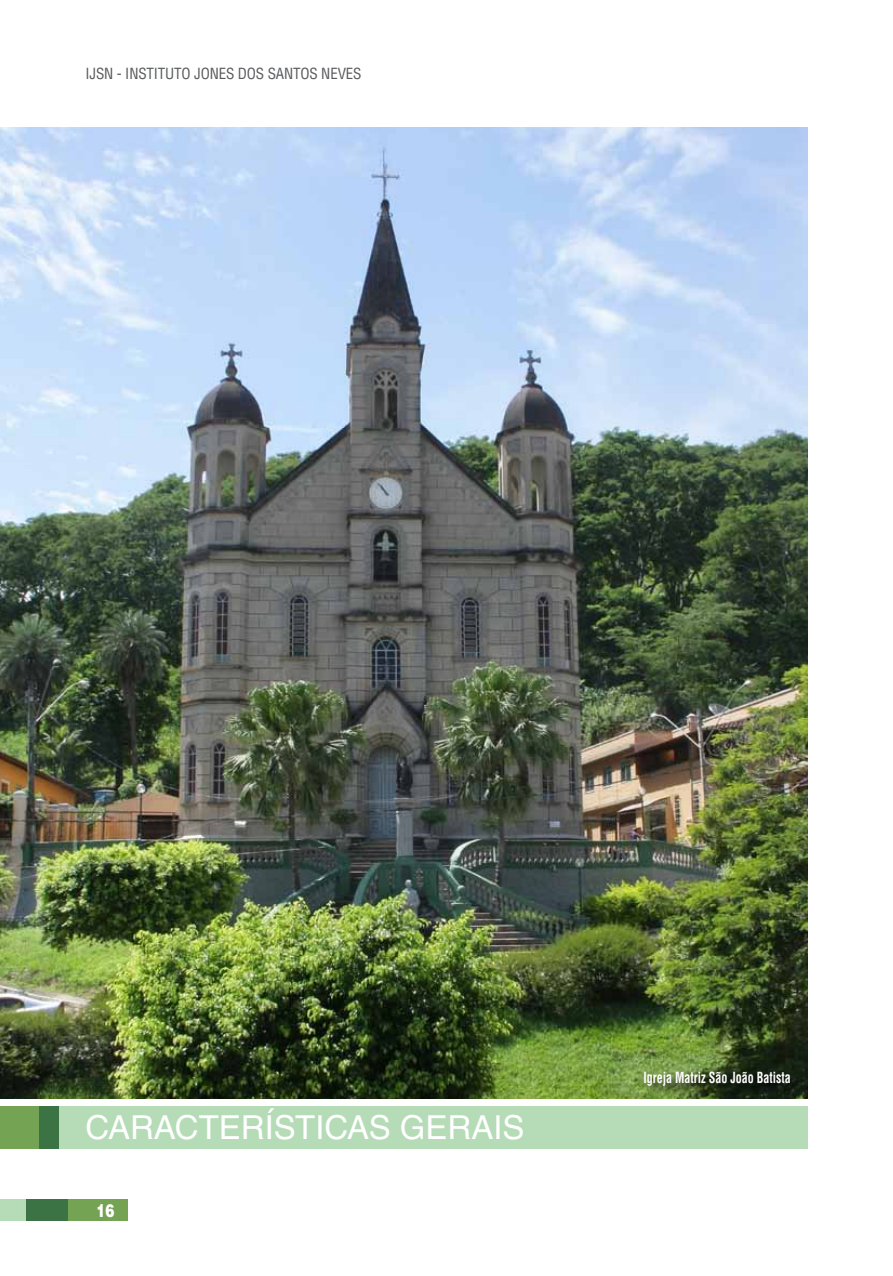
<style>
.page{position:relative;width:893px;height:1276px;background:#fff}
.page>*{position:absolute;margin:0;border:0;box-sizing:border-box;transform-origin:0 0}
.t1{font:33px "Helvetica LT Std";color:#fff}
.t2{font:900 18px "Helvetica LT Std";color:#fff;scale:.75 1}
.t3{font:condensed 15px "Helvetica LT Std";letter-spacing:-.01em;color:#58595b}
.t4{font:700 condensed 15px "Helvetica LT Std";color:#fff;scale:.8 1}
</style>
<div class="page">
<div style="left:68px;top:1199px;width:59px;height:21px;background:#73a353"></div>
<div style="left:26px;top:1199px;width:42px;height:21px;background:#3b7345"></div>
<div style="left:0;top:1199px;width:26px;height:21px;background:#b5dcb7"></div>
<img style="left:0;top:128px;width:808px;height:971px">
<div style="left:38px;top:1105px;width:22px;height:43px;background:#3b7345"></div>
<div style="left:60px;top:1106px;width:748px;height:42px;background:#b5dcb7"></div>
<div style="left:0;top:1106px;width:38px;height:42px;background:#73a353"></div>
<div style="left:641px;top:1068px;width:162px;height:29px;background:#000;opacity:.75"></div>
<p class="t3" style="left:86px;top:64px;width:277px">IjsN - INSTITUTO JONES DOS SANTOS NEVES</p>
<h1 class="t1" style="left:86px;top:1107px;width:440px">CARACTERÍSTICAS GERAIS</h1>
<p class="t2" style="left:97px;top:1199px;width:26px">16</p>
<p class="t4" style="left:644px;top:1068px;width:186px">Igreja Matriz São João Batista</p>
</div>
